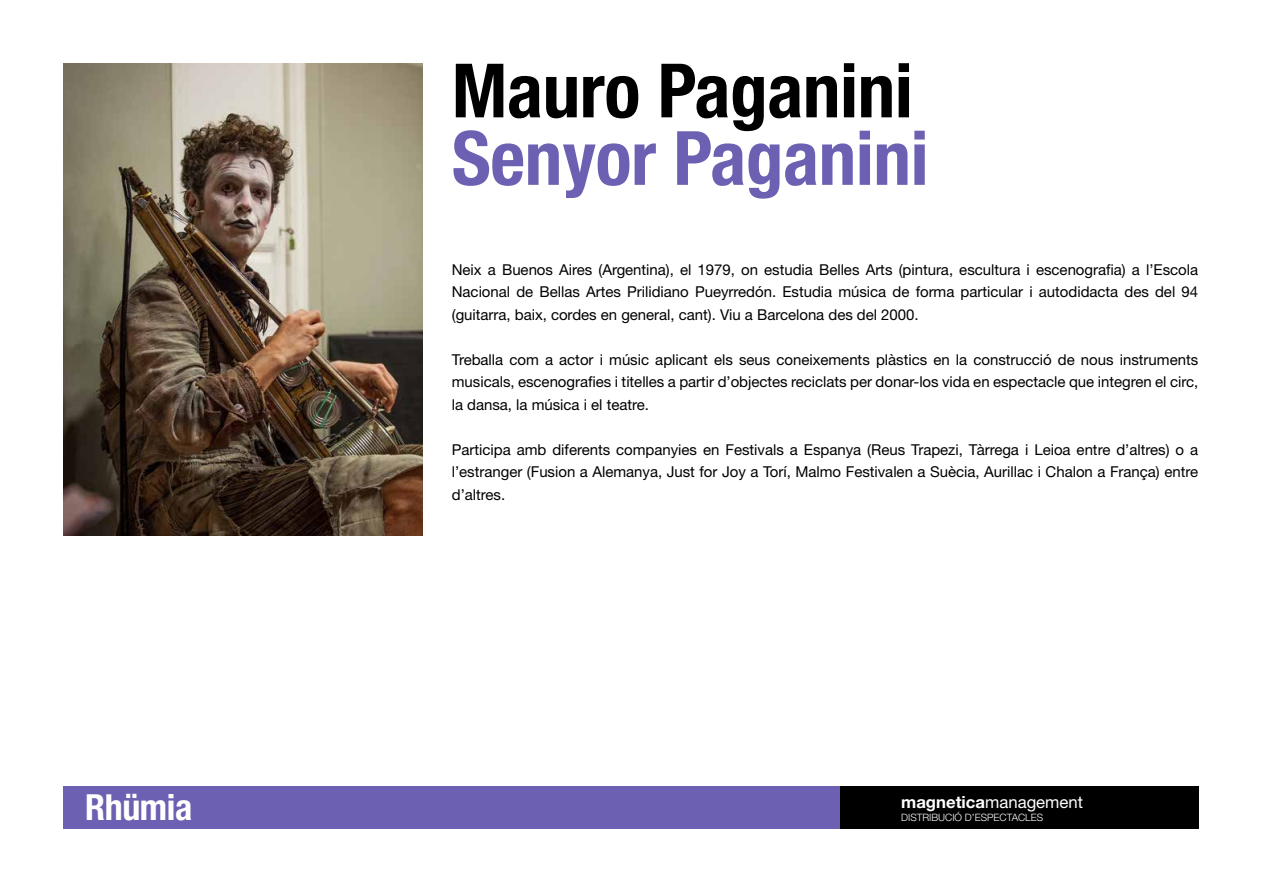
<style>
.page{position:relative;width:1263px;height:893px;background:#fff}
.page>*{position:absolute;margin:0;border:0;box-sizing:border-box;transform-origin:0 0}
.t1{font:700 condensed 75px "Helvetica Neue LT Std";letter-spacing:-.005em;color:#6c60b2}
.t2{font:700 condensed 75px "Helvetica Neue LT Std";letter-spacing:-.005em;color:#000}
.t3{font:700 condensed 36px "Helvetica Neue LT Std";letter-spacing:-.01em;color:#fff}
.t4{font:16.8px "Helvetica Neue LT Std";color:#fff}
.t5{font:15px/22.5px "Helvetica Neue LT Std";color:#000;text-align:justify}
.t6{font:300 10.2px "Helvetica Neue LT Std";color:#fff}
.s1{font-weight:700}
</style>
<div class="page">
<div style="left:64px;top:787px;width:778px;height:42px;background:#6c60b2"></div>
<div style="left:840px;top:787px;width:359px;height:42px;background:#000"></div>
<img style="left:64px;top:64px;width:358px;height:472px">
<h2 class="t3" style="left:85px;top:785px;width:109px">Rhümia</h2>
<h1 class="t2" style="left:452px;top:45px;width:462px">Mauro Paganini</h1>
<h1 class="t1" style="left:452px;top:113px;width:478px">Senyor Paganini</h1>
<p class="t5" style="left:452px;top:258px;width:748px">Neix a Buenos Aires (Argentina), el 1979, on estudia Belles Arts (pintura, escultura i escenografia) a l’Escola Nacional de Bellas Artes Prilidiano Pueyrredón. Estudia música de forma particular i autodidacta des del 94 (guitarra, baix, cordes en general, cant). Viu a Barcelona des del 2000.</p>
<p class="t5" style="left:452px;top:348px;width:748px">Treballa com a actor i músic aplicant els seus coneixements plàstics en la construcció de nous instruments musicals, escenografies i titelles a partir d’objectes reciclats per donar-los vida en espectacle que integren el circ, la dansa, la música i el teatre.</p>
<p class="t5" style="left:452px;top:438px;width:748px">Participa amb diferents companyies en Festivals a Espanya (Reus Trapezi, Tàrrega i Leioa entre d’altres) o a l’estranger (Fusion a Alemanya, Just for Joy a Torí, Malmo Festivalen a Suècia, Aurillac i Chalon a França) entre d’altres.</p>
<p class="t4" style="left:901px;top:792px;width:183px"><span class="s1">magnetica</span>management</p>
<p class="t6" style="left:901px;top:811px;width:144px">DISTRIBUCIÓ D’ESPECTACLES</p>
</div>
